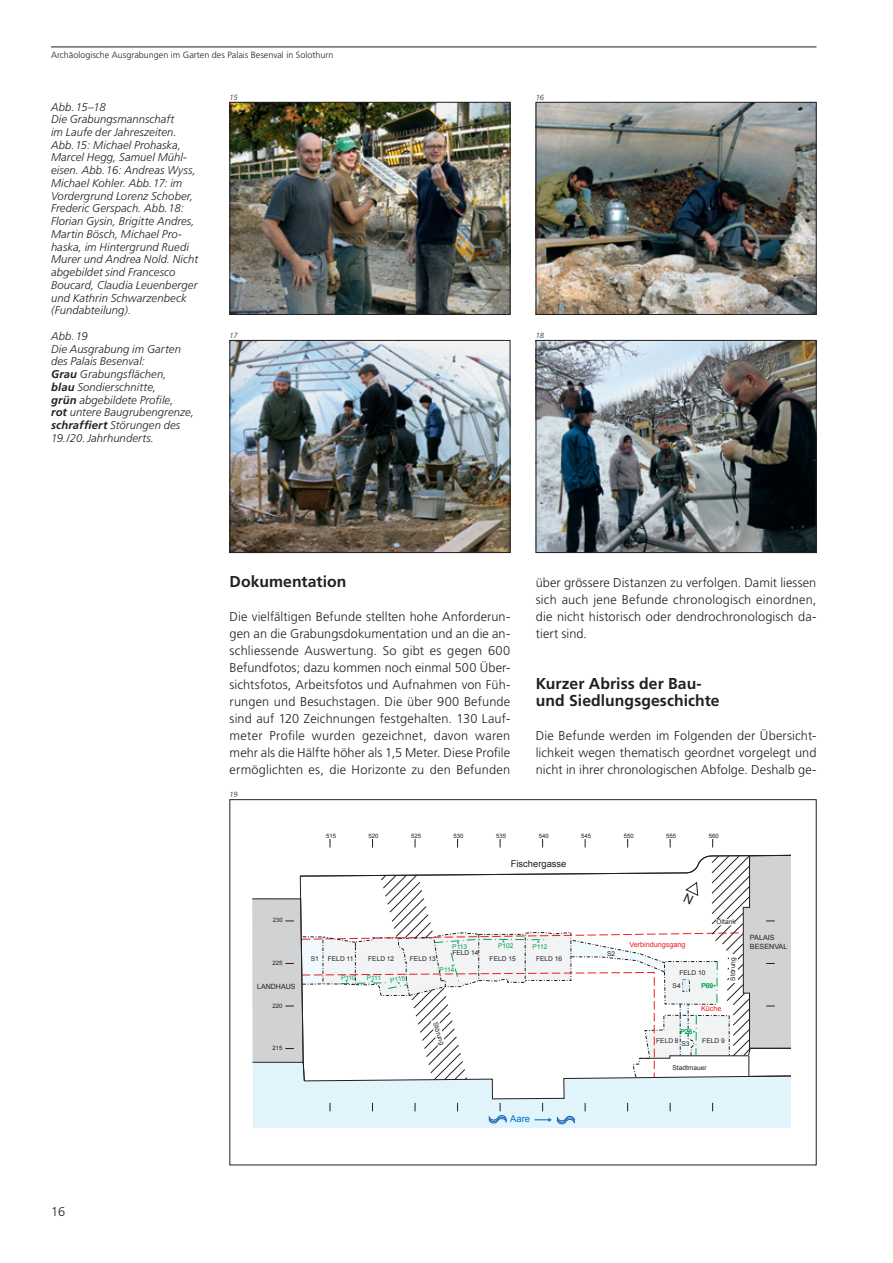
<style>
.page{position:relative;width:893px;height:1263px;background:#fff}
.page>*{position:absolute;margin:0;border:0;box-sizing:border-box;transform-origin:0 0}
.t1{font:700 15.75px/17px "Frutiger";letter-spacing:.005em;color:#231f20}
.t2{font:300 12.75px/17px "Frutiger";letter-spacing:.01em;color:#231f20;text-align:justify}
.t3{font:italic 300 11.25px/12.8px "Frutiger";letter-spacing:.01em;color:#231f20}
.t4{font:9.45px "Arial";color:#0072bc}
.t5{font:9.3px "Arial";color:#231f20}
.t6{font:300 9px "Frutiger";color:#231f20}
.t7{font:italic 300 7.5px "Frutiger";letter-spacing:-.045em;color:#231f20}
.t8{font:7.2px/8.7px "Arial";color:#231f20}
.t9{font:7.2px "Arial";color:#ee1d23}
.t10{font:6.6px "Arial";color:#231f20}
.t11{font:6.6px "Arial";color:#00a54f}
.t12{font:6px "Arial";color:#231f20}
.s1{font-weight:700}
</style>
<div class="page">
<hr style="left:51px;top:47px;width:765px;height:1px;background:#231f20">
<img style="left:232px;top:104px;width:276px;height:209px">
<div style="left:230px;top:102px;width:280px;height:213px;border:1px solid #231f20"></div>
<img style="left:538px;top:104px;width:276px;height:209px">
<div style="left:536px;top:102px;width:280px;height:213px;border:1px solid #231f20"></div>
<img style="left:538px;top:342px;width:276px;height:209px">
<div style="left:536px;top:340px;width:280px;height:213px;border:1px solid #231f20"></div>
<img style="left:232px;top:342px;width:276px;height:209px">
<div style="left:230px;top:340px;width:280px;height:213px;border:1px solid #231f20"></div>
<svg style="left:252px;top:853px;width:564px;height:275px"></svg>
<p class="t6" style="left:51px;top:50px;width:284px">Archäologische Ausgrabungen im Garten des Palais Besenval in Solothurn</p>
<p class="t3" style="left:51px;top:100px;width:149px">Abb.15–18<br>Die Grabungsmannschaft<br>im Laufe der Jahreszeiten.<br>Abb.15: Michael Prohaska,<br>Marcel Hegg, Samuel Mühl&shy;eisen. Abb.16: Andreas Wyss,<br>Michael Kohler. Abb.17: im<br>Vordergrund Lorenz Schober,<br>Frederic Gerspach. Abb.18:<br>Florian Gysin, Brigitte Andres,<br>Martin Bösch, Michael Pro&shy;haska, im Hintergrund Ruedi<br>Murer und Andrea Nold. Nicht abgebildet sind Francesco<br>Boucard, Claudia Leuenberger und Kathrin Schwarzenbeck (Fundabteilung).</p>
<p class="t3" style="left:51px;top:330px;width:145px">Abb.19<br>Die Ausgrabung im Garten des Palais Besenval:<br><span class="s1">Grau</span> Grabungsflächen,<br><span class="s1">blau</span> Sondierschnitte,<br><span class="s1">grün</span> abgebildete Profile,<br><span class="s1">rot</span> untere Baugrubengrenze, <span class="s1">schraffiert</span> Störungen des<br>19./20. Jahrhunderts.</p>
<p class="t7" style="left:230px;top:93px;width:9px">15</p>
<p class="t7" style="left:536px;top:93px;width:10px">16</p>
<p class="t7" style="left:230px;top:331px;width:9px">17</p>
<p class="t7" style="left:536px;top:331px;width:10px">18</p>
<p class="t2" style="left:51px;top:1203px;width:16px">16</p>
<p class="t1" style="left:230px;top:573px;width:118px">Dokumentation</p>
<p class="t2" style="left:230px;top:608px;width:282px">Die vielfältigen Befunde stellten hohe Anforderun&shy;gen an die Grabungsdokumentation und an die an&shy;schliessende Auswertung. So gibt es gegen 600<br>Befundfotos; dazu kommen noch einmal 500 Über&shy;sichtsfotos, Arbeitsfotos und Aufnahmen von Füh&shy;rungen und Besuchstagen. Die über 900 Befunde sind auf 120 Zeichnungen festgehalten. 130 Lauf&shy;meter Profile wurden gezeichnet, davon waren mehr als die Hälfte höher als 1,5 Meter. Diese Profile ermöglichten es, die Horizonte zu den Befunden</p>
<p class="t7" style="left:230px;top:790px;width:10px">19</p>
<p class="t2" style="left:536px;top:574px;width:282px">über grössere Distanzen zu verfolgen. Damit liessen sich auch jene Befunde chronologisch einordnen, die nicht historisch oder dendrochronologisch da&shy;tiert sind.</p>
<p class="t1" style="left:536px;top:675px;width:185px">Kurzer Abriss der Bau&shy;und Siedlungsgeschichte</p>
<p class="t2" style="left:536px;top:727px;width:282px">Die Befunde werden im Folgenden der Übersicht&shy;lichkeit wegen thematisch geordnet vorgelegt und nicht in ihrer chronologischen Abfolge. Deshalb ge-</p>
<p class="t12" style="left:326px;top:832px;width:12px">515</p>
<p class="t12" style="left:369px;top:832px;width:12px">520</p>
<p class="t12" style="left:411px;top:832px;width:12px">525</p>
<p class="t12" style="left:454px;top:832px;width:12px">530</p>
<p class="t12" style="left:496px;top:832px;width:12px">535</p>
<p class="t12" style="left:539px;top:832px;width:12px">540</p>
<p class="t12" style="left:581px;top:832px;width:12px">545</p>
<p class="t12" style="left:624px;top:832px;width:12px">550</p>
<p class="t12" style="left:666px;top:832px;width:12px">555</p>
<p class="t12" style="left:709px;top:832px;width:12px">560</p>
<p class="t5" style="left:511px;top:858px;width:57px">Fischergasse</p>
<p class="t12" style="left:273px;top:917px;width:12px">230</p>
<p class="t10" style="left:717px;top:918px;width:21px">Öltank</p>
<p class="t10" style="left:729px;top:980px;width:25px;rotate:-90deg">Störung</p>
<p class="t9" style="left:629px;top:940px;width:58px">Verbindungsgang</p>
<p class="t11" style="left:498px;top:942px;width:17px">P102</p>
<p class="t11" style="left:533px;top:943px;width:16px">P112</p>
<p class="t11" style="left:452px;top:943px;width:16px">P113</p>
<p class="t11" style="left:440px;top:966px;width:16px">P114</p>
<p class="t10" style="left:452px;top:949px;width:28px">FELD 14</p>
<p class="t10" style="left:607px;top:949px;width:10px">S2</p>
<p class="t10" style="left:311px;top:955px;width:10px">S1</p>
<p class="t10" style="left:328px;top:955px;width:27px">FELD 11</p>
<p class="t10" style="left:368px;top:955px;width:28px">FELD 12</p>
<p class="t10" style="left:410px;top:955px;width:28px">FELD 13</p>
<p class="t10" style="left:490px;top:955px;width:28px">FELD 15</p>
<p class="t10" style="left:536px;top:955px;width:28px">FELD 16</p>
<p class="t12" style="left:273px;top:959px;width:12px">225</p>
<p class="t12" style="left:273px;top:1002px;width:12px">220</p>
<p class="t12" style="left:273px;top:1045px;width:12px">215</p>
<p class="t10" style="left:679px;top:969px;width:28px">FELD 10</p>
<p class="t11" style="left:341px;top:974px;width:16px">P110</p>
<p class="t11" style="left:367px;top:974px;width:16px">P111</p>
<p class="t11" style="left:390px;top:977px;width:16px;rotate:-12deg">P115</p>
<p class="t10" style="left:673px;top:981px;width:10px">S4</p>
<p class="t8" style="left:257px;top:982px;width:40px">LANDHAUS</p>
<p class="t11" style="left:701px;top:981px;width:13px">P69</p>
<p class="t9" style="left:701px;top:1004px;width:22px">Küche</p>
<p class="t10" style="left:439px;top:1021px;width:25px;rotate:72deg">Störung</p>
<p class="t11" style="left:680px;top:1028px;width:13px">P26</p>
<p class="t10" style="left:702px;top:1036px;width:24px">FELD 9</p>
<p class="t10" style="left:656px;top:1037px;width:24px">FELD 8</p>
<p class="t10" style="left:681px;top:1039px;width:10px">S3</p>
<p class="t10" style="left:672px;top:1064px;width:36px">Stadtmauer</p>
<p class="t8" style="left:750px;top:933px;width:39px">PALAIS<br>BESENVAL</p>
<p class="t4" style="left:510px;top:1114px;width:22px">Aare</p>
</div>
